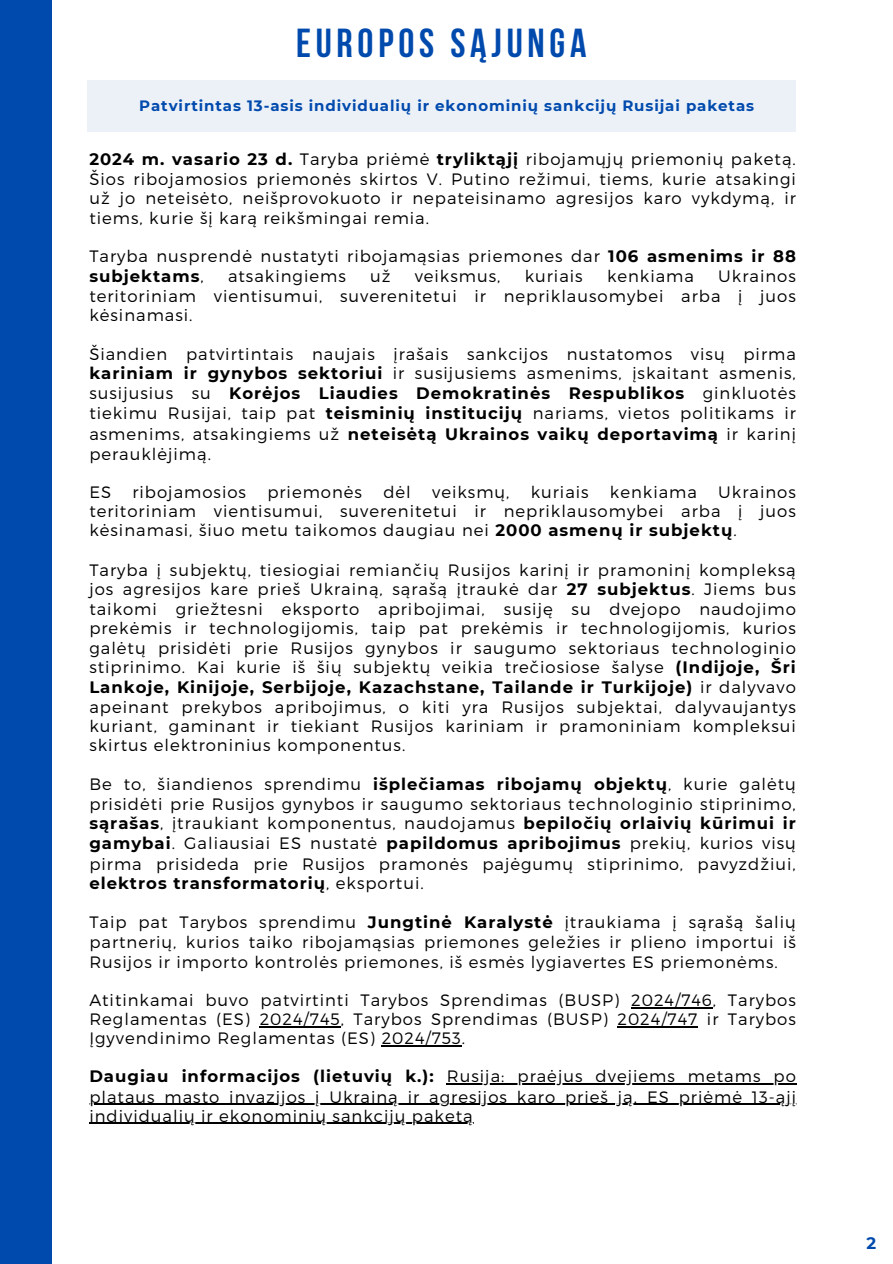
<style>
.page{position:relative;width:893px;height:1264px;background:#fff}
.page>*{position:absolute;margin:0;border:0;box-sizing:border-box;transform-origin:0 0}
.t1{font:700 40.35px "Bebas Neue";letter-spacing:.12em;color:#004aad}
.t2{font:300 16.5px/19.5px "Montserrat";letter-spacing:.06em;color:#000;text-align:justify}
.t3{font:700 16.5px "Montserrat";letter-spacing:.06em;color:#000}
.t4{font:700 16.5px "Montserrat";color:#004aad}
.t5{font:700 15px "Montserrat";letter-spacing:.06em;color:#004aad}
.s1{font-weight:700}
</style>
<div class="page">
<div style="left:0;top:0;width:52px;height:1263px;background:#004aad"></div>
<div style="left:88px;top:81px;width:707px;height:50px;background:#ecf1f8"></div>
<hr style="left:631px;top:1006px;width:82px;height:2px;background:#000">
<hr style="left:260px;top:1026px;width:81px;height:1px;background:#000">
<hr style="left:617px;top:1026px;width:81px;height:1px;background:#000">
<hr style="left:381px;top:1045px;width:81px;height:1px;background:#000">
<hr style="left:447px;top:1083px;width:349px;height:1px;background:#000">
<hr style="left:89px;top:1103px;width:707px;height:1px;background:#000">
<hr style="left:89px;top:1122px;width:384px;height:1px;background:#000">
<p class="t1" style="left:296px;top:27px;width:292px">EUROPOS SĄJUNGA</p>
<h2 class="t5" style="left:139px;top:97px;width:616px">Patvirtintas 13-asis individualių ir ekonominių sankcijų Rusijai paketas</h2>
<p class="t2" style="left:89px;top:148px;width:708px"><span class="s1">2024 m. vasario 23 d.</span> Taryba priėmė <span class="s1">tryliktąjį</span> ribojamųjų priemonių paketą.<br>Šios ribojamosios priemonės skirtos V. Putino režimui, tiems, kurie atsakingi už jo neteisėto, neišprovokuoto ir nepateisinamo agresijos karo vykdymą, ir tiems, kurie šį karą reikšmingai remia.</p>
<p class="t2" style="left:89px;top:245px;width:708px;line-height:20.2px">Taryba nusprendė nustatyti ribojamąsias priemones dar <span class="s1">106 asmenims ir 88 subjektams</span>,</p>
<p class="t2" style="left:228px;top:265px;width:119px">atsakingiems</p>
<p class="t2" style="left:370px;top:265px;width:22px">už</p>
<p class="t2" style="left:414px;top:265px;width:87px">veiksmus,</p>
<p class="t2" style="left:524px;top:265px;width:59px">kuriais</p>
<p class="t2" style="left:607px;top:265px;width:88px">kenkiama</p>
<p class="t2" style="left:89px;top:265px;width:708px;text-indent:629px">Ukrainos teritoriniam vientisumui, suverenitetui ir nepriklausomybei arba į juos kėsinamasi.</p>
<p class="t2" style="left:89px;top:343px;width:708px;line-height:20.1px">Šiandien patvirtintais naujais įrašais sankcijos nustatomos visų pirma <span class="s1">kariniam ir gynybos sektoriui</span> ir susijusiems asmenims, įskaitant asmenis, susijusius su <span class="s1">Korėjos Liaudies Demokratinės Respublikos</span> ginkluotės tiekimu Rusijai, taip pat <span class="s1">teisminių institucijų</span> nariams, vietos politikams ir asmenims, atsakingiems už <span class="s1">neteisėtą Ukrainos vaikų deportavimą</span> ir karinį perauklėjimą.</p>
<p class="t2" style="left:89px;top:481px;width:23px">ES</p>
<p class="t2" style="left:132px;top:481px;width:115px">ribojamosios</p>
<p class="t2" style="left:267px;top:481px;width:96px">priemonės</p>
<p class="t2" style="left:383px;top:481px;width:29px">dėl</p>
<p class="t2" style="left:432px;top:481px;width:79px">veiksmų,</p>
<p class="t2" style="left:530px;top:481px;width:59px">kuriais</p>
<p class="t2" style="left:610px;top:481px;width:88px">kenkiama</p>
<p class="t2" style="left:89px;top:482px;width:708px;text-indent:629px">Ukrainos teritoriniam vientisumui, suverenitetui ir nepriklausomybei arba į juos kėsinamasi, šiuo metu taikomos daugiau nei <span class="s1">2000 asmenų ir subjektų</span>.</p>
<p class="t2" style="left:89px;top:559px;width:708px">Taryba į subjektų, tiesiogiai remiančių Rusijos karinį ir pramoninį kompleksą jos agresijos kare prieš Ukrainą, sąrašą įtraukė dar <span class="s1">27 subjektus</span>. Jiems bus taikomi griežtesni eksporto apribojimai, susiję su dvejopo naudojimo prekėmis ir technologijomis, taip pat prekėmis ir technologijomis, kurios galėtų prisidėti prie Rusijos gynybos ir saugumo sektoriaus technologinio stiprinimo. Kai kurie iš šių subjektų veikia trečiosiose šalyse <span class="s1">(Indijoje, Šri Lankoje, Kinijoje, Serbijoje, Kazachstane, Tailande ir Turkijoje)</span> ir dalyvavo apeinant prekybos apribojimus, o kiti yra Rusijos subjektai, dalyvaujantys kuriant, gaminant ir tiekiant Rusijos kariniam ir pramoniniam kompleksui skirtus elektroninius komponentus.</p>
<p class="t2" style="left:89px;top:773px;width:708px">Be to, šiandienos sprendimu <span class="s1">išplečiamas ribojamų objektų</span>, kurie galėtų prisidėti prie Rusijos gynybos ir saugumo sektoriaus technologinio stiprinimo, <span class="s1">sąrašas</span>, įtraukiant komponentus, naudojamus <span class="s1">bepiločių orlaivių kūrimui ir gamybai</span>. Galiausiai ES nustatė <span class="s1">papildomus apribojimus</span> prekių, kurios visų pirma prisideda prie Rusijos pramonės pajėgumų stiprinimo, pavyzdžiui, <span class="s1">elektros transformatorių</span>, eksportui.</p>
<p class="t2" style="left:89px;top:911px;width:708px">Taip pat Tarybos sprendimu <span class="s1">Jungtinė Karalystė</span> įtraukiama į sąrašą šalių partnerių, kurios taiko ribojamąsias priemones geležies ir plieno importui iš Rusijos ir importo kontrolės priemones, iš esmės lygiavertes ES priemonėms.</p>
<p class="t2" style="left:89px;top:989px;width:708px">Atitinkamai buvo patvirtinti Tarybos Sprendimas (BUSP) 2024/746, Tarybos Reglamentas (ES) 2024/745, Tarybos Sprendimas (BUSP) 2024/747 ir Tarybos Įgyvendinimo Reglamentas (ES) 2024/753.</p>
<p class="t3" style="left:89px;top:1066px;width:346px">Daugiau informacijos (lietuvių k.):</p>
<p class="t2" style="left:89px;top:1065px;width:708px;text-indent:357px">Rusija: praėjus dvejiems metams po plataus masto invazijos į Ukrainą ir agresijos karo prieš ją, ES priėmė 13-ąjį individualių ir ekonominių sankcijų paketą</p>
<h1 class="t4" style="left:866px;top:1233px;width:11px">2</h1>
</div>
